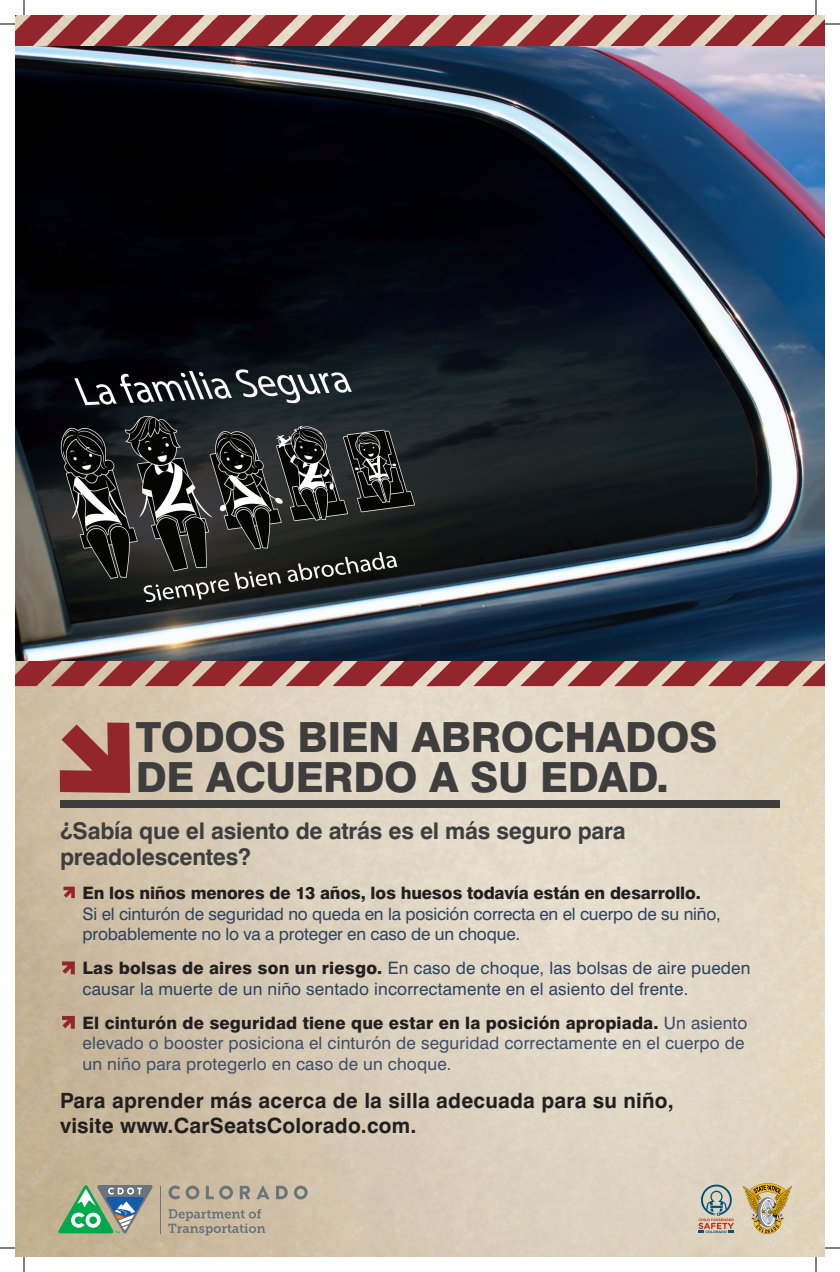
<style>
.page{position:relative;width:840px;height:1272px;background:#fff}
.page>*{position:absolute;margin:0;border:0;box-sizing:border-box;transform-origin:0 0}
.t1{font:800 41.6px/39.6px "Swiss 721 BT";letter-spacing:-.01em;color:#3e3e3f}
.t2{font:700 23px/26px "Swiss 721 BT";letter-spacing:-.01em;color:#3e3e3f}
.t3{font:700 21px/25px "Swiss 721 BT";letter-spacing:.01em;color:#231f20}
.t4{font:17.1px/20.6px "Swiss 721 BT";letter-spacing:.01em;color:#3e4d69}
.t5{font:17.1px/20.6px "Swiss 721 BT";letter-spacing:.01em;color:#2d425f}
.t6{font:17.1px/20.6px "Swiss 721 BT";letter-spacing:-.01em;color:#2d425f}
.t7{font:800 17.1px "Swiss 721 BT";letter-spacing:-.01em;color:#231f20}
.s1{font-weight:800;color:#231f20}
</style>
<div class="page">
<img style="left:823px;top:660px;width:2px;height:597px">
<img style="left:15px;top:660px;width:632px;height:597px">
<img style="left:647px;top:660px;width:176px;height:528px">
<img style="left:788px;top:1188px;width:35px;height:69px">
<img style="left:753px;top:1235px;width:35px;height:22px">
<svg style="left:15px;top:661px;width:810px;height:25px"></svg>
<img style="left:15px;top:46px;width:810px;height:614px">
<svg style="left:698px;top:1184px;width:36px;height:49px"></svg>
<hr style="left:160px;top:1186px;width:1px;height:47px;background:#6a747b">
<svg style="left:168px;top:1186px;width:12px;height:13px"></svg>
<svg style="left:186px;top:1186px;width:13px;height:13px"></svg>
<svg style="left:206px;top:1186px;width:27px;height:13px"></svg>
<svg style="left:240px;top:1186px;width:10px;height:13px"></svg>
<svg style="left:276px;top:1186px;width:12px;height:13px"></svg>
<svg style="left:294px;top:1186px;width:14px;height:13px"></svg>
<svg style="left:256px;top:1186px;width:13px;height:13px"></svg>
<svg style="left:168px;top:1209px;width:97px;height:27px"></svg>
<svg style="left:58px;top:1185px;width:95px;height:49px"></svg>
<img style="left:741px;top:1182px;width:53px;height:53px">
<div style="left:60px;top:800px;width:720px;height:8px;background:#3e3e3f"></div>
<svg style="left:60px;top:723px;width:70px;height:70px"></svg>
<svg style="left:63px;top:887px;width:12px;height:11px"></svg>
<svg style="left:62px;top:961px;width:13px;height:13px"></svg>
<svg style="left:62px;top:1016px;width:13px;height:13px"></svg>
<svg style="left:0;top:1247px;width:15px;height:2px"></svg>
<svg style="left:825px;top:1247px;width:15px;height:2px"></svg>
<svg style="left:23px;top:1257px;width:2px;height:15px"></svg>
<svg style="left:0;top:0;width:840px;height:46px"></svg>
<svg style="left:815px;top:1257px;width:2px;height:15px"></svg>
<h1 class="t1" style="left:136px;top:717px;width:583px">TODOS BIEN ABROCHADOS<br>DE ACUERDO A SU EDAD.</h1>
<h2 class="t2" style="left:60px;top:817px;width:567px">¿Sabía que el asiento de atrás es el más seguro para preadolescentes?</h2>
<p class="t7" style="left:83px;top:883px;width:620px">En los niños menores de 13 años, los huesos todavía están en desarrollo.</p>
<p class="t6" style="left:83px;top:903px;width:640px">Si el cinturón de seguridad no queda en la posición correcta en el cuerpo de su niño, probablemente no lo va a proteger en caso de un choque.</p>
<p class="t5" style="left:83px;top:958px;width:669px"><span class="s1">Las bolsas de aires son un riesgo.</span> En caso de choque, las bolsas de aire pueden causar la muerte de un niño sentado incorrectamente en el asiento del frente.</p>
<p class="t4" style="left:83px;top:1012px;width:666px"><span class="s1">El cinturón de seguridad tiene que estar en la posición apropiada.</span> Un asiento elevado o booster posiciona el cinturón de seguridad correctamente en el cuerpo de un niño para protegerlo en caso de un choque.</p>
<p class="t3" style="left:60px;top:1088px;width:615px">Para aprender más acerca de la silla adecuada para su niño, visite www.CarSeatsColorado.com.</p>
</div>
